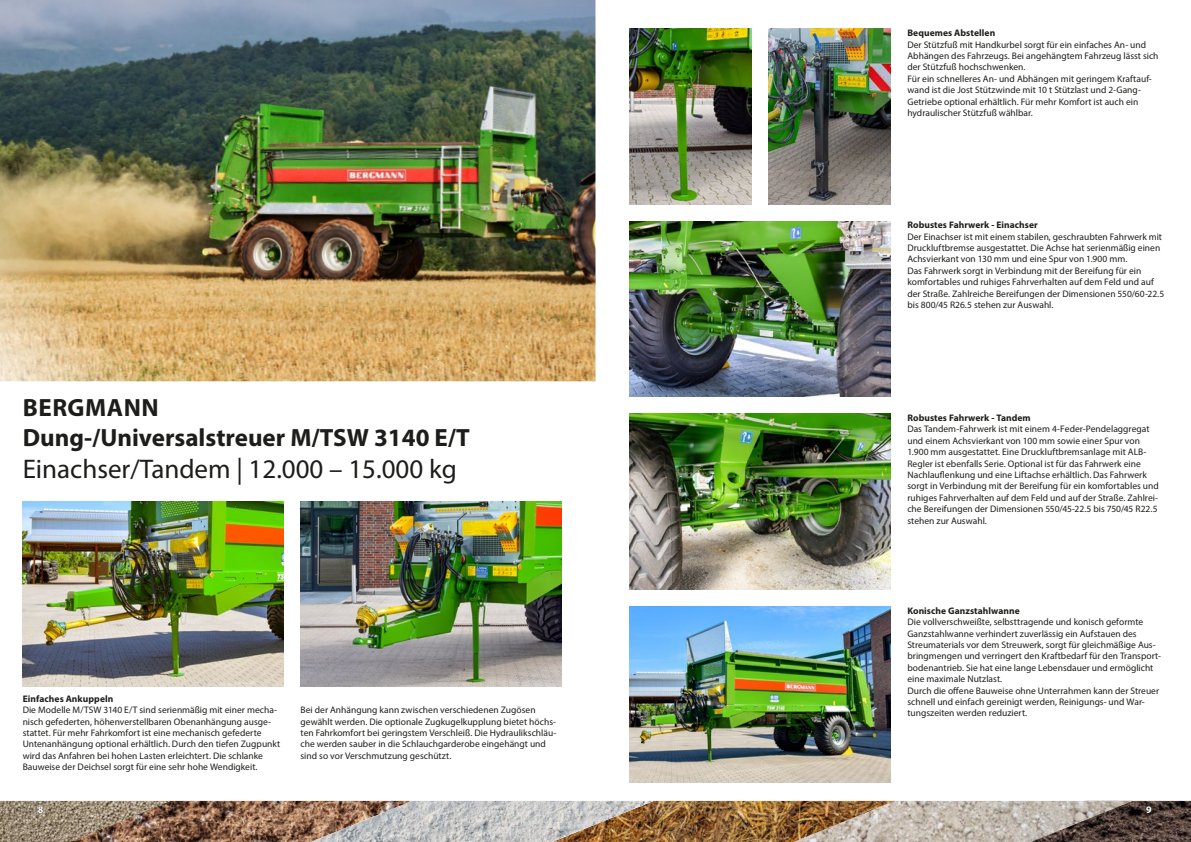
<style>
.page{position:relative;width:1191px;height:842px;background:#fff}
.page>*{position:absolute;margin:0;border:0;box-sizing:border-box;transform-origin:0 0}
.t1{font:27px "Myriad Pro";color:#1d1d1b}
.t2{font:700 25px/30px "Myriad Pro";color:#1d1d1b}
.t3{font:700 10px "Myriad Pro";color:#fff}
.t4{font:9.5px/11.4px "Myriad Pro";letter-spacing:.005em;color:#1d1d1b}
.t5{font:700 9.5px "Myriad Pro";letter-spacing:.005em;color:#1d1d1b}
</style>
<div class="page">
<img style="left:1133px;top:801px;width:58px;height:41px">
<img style="left:895px;top:801px;width:238px;height:41px">
<img style="left:653px;top:801px;width:242px;height:41px">
<img style="left:412px;top:801px;width:241px;height:41px">
<img style="left:171px;top:801px;width:241px;height:41px">
<img style="left:0;top:801px;width:171px;height:41px">
<svg style="left:38px;top:806px;width:5px;height:7px"></svg>
<svg style="left:1143px;top:804px;width:11px;height:12px"></svg>
<img style="left:629px;top:607px;width:261px;height:175px">
<img style="left:629px;top:28px;width:122px;height:176px">
<img style="left:768px;top:28px;width:122px;height:176px">
<img style="left:629px;top:221px;width:261px;height:176px">
<img style="left:629px;top:414px;width:261px;height:176px">
<img style="left:23px;top:502px;width:260px;height:184px">
<img style="left:300px;top:502px;width:261px;height:184px">
<img style="left:0;top:0;width:595px;height:381px">
<p class="t5" style="left:907px;top:27px;width:89px">Bequemes Abstellen</p>
<p class="t4" style="left:907px;top:39px;width:253px">Der Stützfuß mit Handkurbel sorgt für ein einfaches An- und Abhängen des Fahrzeugs. Bei angehängtem Fahrzeug lässt sich der Stützfuß hochschwenken.<br>Für ein schnelleres An- und Abhängen mit geringem Kraftauf&shy;wand ist die Jost Stützwinde mit 10 t Stützlast und 2-Gang-Getriebe optional erhältlich. Für mehr Komfort ist auch ein hydraulischer Stützfuß wählbar.</p>
<h2 class="t2" style="left:23px;top:391px;width:449px">BERGMANN<br>Dung-/Universalstreuer M/TSW 3140 E/T</h2>
<h1 class="t1" style="left:23px;top:452px;width:435px">Einachser/Tandem | 12.000 – 15.000 kg</h1>
<p class="t5" style="left:23px;top:692px;width:92px">Einfaches Ankuppeln</p>
<p class="t4" style="left:23px;top:704px;width:259px">Die Modelle M/TSW 3140 E/T sind serienmäßig mit einer mecha&shy;nisch gefederten, höhenverstellbaren Obenanhängung ausge&shy;stattet. Für mehr Fahrkomfort ist eine mechanisch gefederte Untenanhängung optional erhältlich. Durch den tiefen Zugpunkt wird das Anfahren bei hohen Lasten erleichtert. Die schlanke Bauweise der Deichsel sorgt für eine sehr hohe Wendigkeit.</p>
<p class="t4" style="left:300px;top:704px;width:257px">Bei der Anhängung kann zwischen verschiedenen Zugösen gewählt werden. Die optionale Zugkugelkupplung bietet höchs&shy;ten Fahrkomfort bei geringstem Verschleiß. Die Hydraulikschläu&shy;che werden sauber in die Schlauchgarderobe eingehängt und sind so vor Verschmutzung geschützt.</p>
<p class="t5" style="left:907px;top:219px;width:132px">Robustes Fahrwerk - Einachser</p>
<p class="t4" style="left:907px;top:231px;width:258px">Der Einachser ist mit einem stabilen, geschraubten Fahrwerk mit Druckluftbremse ausgestattet. Die Achse hat serienmäßig einen Achsvierkant von 130 mm und eine Spur von 1.900 mm.<br>Das Fahrwerk sorgt in Verbindung mit der Bereifung für ein komfortables und ruhiges Fahrverhalten auf dem Feld und auf der Straße. Zahlreiche Bereifungen der Dimensionen 550/60-22.5 bis 800/45 R26.5 stehen zur Auswahl.</p>
<p class="t5" style="left:907px;top:412px;width:125px">Robustes Fahrwerk - Tandem</p>
<p class="t4" style="left:907px;top:423px;width:253px">Das Tandem-Fahrwerk ist mit einem 4-Feder-Pendelaggregat und einem Achsvierkant von 100 mm sowie einer Spur von 1.900 mm ausgestattet. Eine Druckluftbremsanlage mit ALB-Regler ist ebenfalls Serie. Optional ist für das Fahrwerk eine Nachlauflenkung und eine Liftachse erhältlich. Das Fahrwerk sorgt in Verbindung mit der Bereifung für ein komfortables und ruhiges Fahrverhalten auf dem Feld und auf der Straße. Zahlrei&shy;che Bereifungen der Dimensionen 550/45-22.5 bis 750/45 R22.5 stehen zur Auswahl.</p>
<p class="t5" style="left:907px;top:604px;width:114px">Konische Ganzstahlwanne</p>
<p class="t4" style="left:907px;top:616px;width:255px">Die vollverschweißte, selbsttragende und konisch geformte Ganzstahlwanne verhindert zuverlässig ein Aufstauen des Streumaterials vor dem Streuwerk, sorgt für gleichmäßige Aus&shy;bringmengen und verringert den Kraftbedarf für den Transport&shy;bodenantrieb. Sie hat eine lange Lebensdauer und ermöglicht eine maximale Nutzlast.<br>Durch die offene Bauweise ohne Unterrahmen kann der Streuer schnell und einfach gereinigt werden, Reinigungs- und War&shy;tungszeiten werden reduziert.</p>
<p class="t3" style="left:38px;top:803px;width:7px">8</p>
<p class="t3" style="left:1146px;top:803px;width:7px">9</p>
</div>
